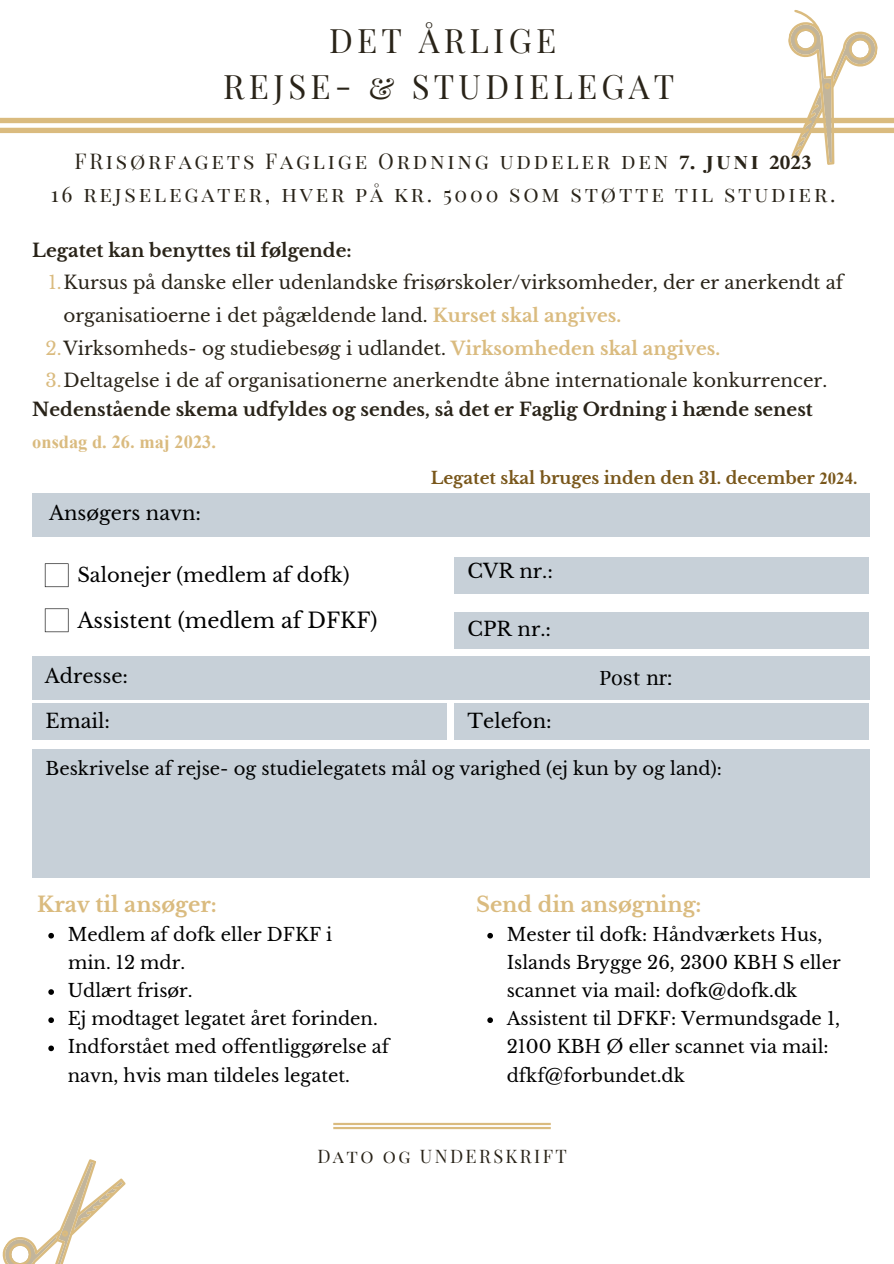
<style>
.page{position:relative;width:894px;height:1264px;background:#fff}
.page>*{position:absolute;margin:0;border:0;box-sizing:border-box;transform-origin:0 0}
.t1{font:33px "Playfair Display SC";letter-spacing:.13em;color:#292318}
.t2{font:21.3px/32.7px "Playfair Display SC";letter-spacing:.13em;color:#292318;text-align:center}
.t3{font:700 21px "Libre Baskerville";color:#dabb7f}
.t4{font:21px "Libre Baskerville";color:#000}
.t5{font:19.5px "Libre Baskerville";color:#000}
.t6{font:19.5px "Lucida Bright";color:#000}
.t7{font:18.3px/32.7px "Libre Baskerville";color:#292318}
.t8{font:700 18.3px/32.7px "Libre Baskerville";color:#292318}
.t9{font:18.3px "Playfair Display SC";letter-spacing:.13em;color:#292318}
.t10{font:18px/28.2px "Libre Baskerville";color:#000}
.t11{font:700 16.8px "Libre Baskerville";color:#79571b}
.s1{font-family:"Minion Pro";font-weight:700}
.s2{font-weight:700}
.s3{color:#dabb7f}
.s4{font-weight:700;color:#dabb7f}
.s5{font-family:"Times New Roman";color:#dabb7f}
.s6{font-family:"Times New Roman"}
</style>
<div class="page">
<hr style="left:333px;top:1126px;width:217px;height:3px;background:#dabb7f">
<hr style="left:333px;top:1122px;width:217px;height:3px;background:#dabb7f">
<div style="left:32px;top:493px;width:837px;height:44px;background:#c7d0d8"></div>
<div style="left:454px;top:557px;width:414px;height:36px;background:#c7d0d8"></div>
<svg style="left:45px;top:563px;width:23px;height:24px"></svg>
<svg style="left:45px;top:608px;width:23px;height:24px"></svg>
<div style="left:454px;top:613px;width:414px;height:36px;background:#c7d0d8"></div>
<svg style="left:0;top:10px;width:893px;height:155px"></svg>
<div style="left:32px;top:656px;width:837px;height:44px;background:#c7d0d8"></div>
<div style="left:32px;top:704px;width:415px;height:36px;background:#c7d0d8"></div>
<div style="left:454px;top:704px;width:414px;height:36px;background:#c7d0d8"></div>
<div style="left:32px;top:749px;width:837px;height:129px;background:#c7d0d8"></div>
<svg style="left:48px;top:932px;width:6px;height:6px"></svg>
<svg style="left:48px;top:989px;width:6px;height:5px"></svg>
<svg style="left:48px;top:1017px;width:6px;height:6px"></svg>
<svg style="left:48px;top:1045px;width:6px;height:6px"></svg>
<svg style="left:487px;top:932px;width:6px;height:6px"></svg>
<svg style="left:487px;top:1017px;width:6px;height:6px"></svg>
<svg style="left:2px;top:1159px;width:124px;height:104px"></svg>
<p class="t1" style="left:329px;top:17px;width:229px">DET ÅRLIGE</p>
<p class="t1" style="left:223px;top:63px;width:452px">REJSE- &amp; STUDIELEGAT</p>
<p class="t2" style="left:51px;top:144px;width:785px">F R i s ør f a g e t s F a g l i g e Ordn i ng udd e l e r d e n <span class="s1">7</span><span class="s2">. j un i</span> <span class="s1">2023<br></span>1 6 r e j s e l e g a t e r , hv e r p å k r . 5 0 0 0 s om s tøt t e t i l s t ud i e r .</p>
<p class="t8" style="left:32px;top:234px;width:321px">Legatet kan benyttes til følgende:</p>
<p class="t7" style="left:63px;top:266px;width:781px;text-indent:-15px"><span class="s3">1.</span>Kursus på danske eller udenlandske frisørskoler/virksomheder, der er anerkendt af organisatioerne i det pågældende land. <span class="s4">Kurset skal angives.</span></p>
<p class="t7" style="left:46px;top:332px;width:676px"><span class="s3">2.</span>Virksomheds- og studiebesøg i udlandet. <span class="s4">Virksomheden skal angives.</span></p>
<p class="t7" style="left:46px;top:364px;width:783px"><span class="s3">3.</span>Deltagelse i de af organisationerne anerkendte åbne internationale konkurrencer.</p>
<p class="t8" style="left:32px;top:393px;width:782px">Nedenstående skema udfyldes og sendes, så det er Faglig Ordning i hænde senest <span class="s5">onsdag d. 26</span><span class="s3">.</span> <span class="s5">maj 2023.</span></p>
<p class="t11" style="left:430px;top:468px;width:428px">Legatet skal bruges inden den 31. december <span class="s6">2024</span>.</p>
<p class="t5" style="left:49px;top:500px;width:153px">Ansøgers navn:</p>
<p class="t5" style="left:77px;top:563px;width:273px">Salonejer (medlem af dofk)</p>
<p class="t5" style="left:467px;top:559px;width:87px">CVR nr.:</p>
<p class="t5" style="left:467px;top:617px;width:85px">CPR nr.:</p>
<p class="t5" style="left:45px;top:663px;width:85px">Adresse:</p>
<p class="t5" style="left:46px;top:709px;width:66px">Email:</p>
<p class="t5" style="left:467px;top:709px;width:86px">Telefon:</p>
<p class="t10" style="left:46px;top:755px;width:677px">Beskrivelse af rejse- og studielegatets mål og varighed (ej kun by og land):</p>
<p class="t4" style="left:77px;top:607px;width:301px">Assistent (medlem af DFKF)</p>
<p class="t6" style="left:599px;top:666px;width:74px">Post nr:</p>
<p class="t3" style="left:37px;top:891px;width:181px">Krav til ansøger:</p>
<p class="t10" style="left:68px;top:948px;width:118px">min. 12 mdr.</p>
<p class="t10" style="left:68px;top:920px;width:266px">Medlem af dofk eller DFKF i</p>
<p class="t10" style="left:68px;top:976px;width:126px">Udlært frisør.</p>
<p class="t10" style="left:68px;top:1004px;width:311px">Ej modtaget legatet året forinden.</p>
<p class="t10" style="left:68px;top:1033px;width:323px">Indforstået med offentliggørelse af navn, hvis man tildeles legatet.</p>
<p class="t3" style="left:476px;top:891px;width:227px">Send din ansøgning:</p>
<p class="t10" style="left:506px;top:920px;width:335px">Mester til dofk: Håndværkets Hus,<br>Islands Brygge 26, 2300 KBH S eller scannet via mail: dofk@dofk.dk</p>
<p class="t10" style="left:506px;top:1004px;width:335px">Assistent til DFKF: Vermundsgade 1,<br>2100 KBH Ø eller scannet via mail: dfkf@forbundet.dk</p>
<p class="t9" style="left:317px;top:1143px;width:251px">Dato og UNDERSKRIFT</p>
</div>
